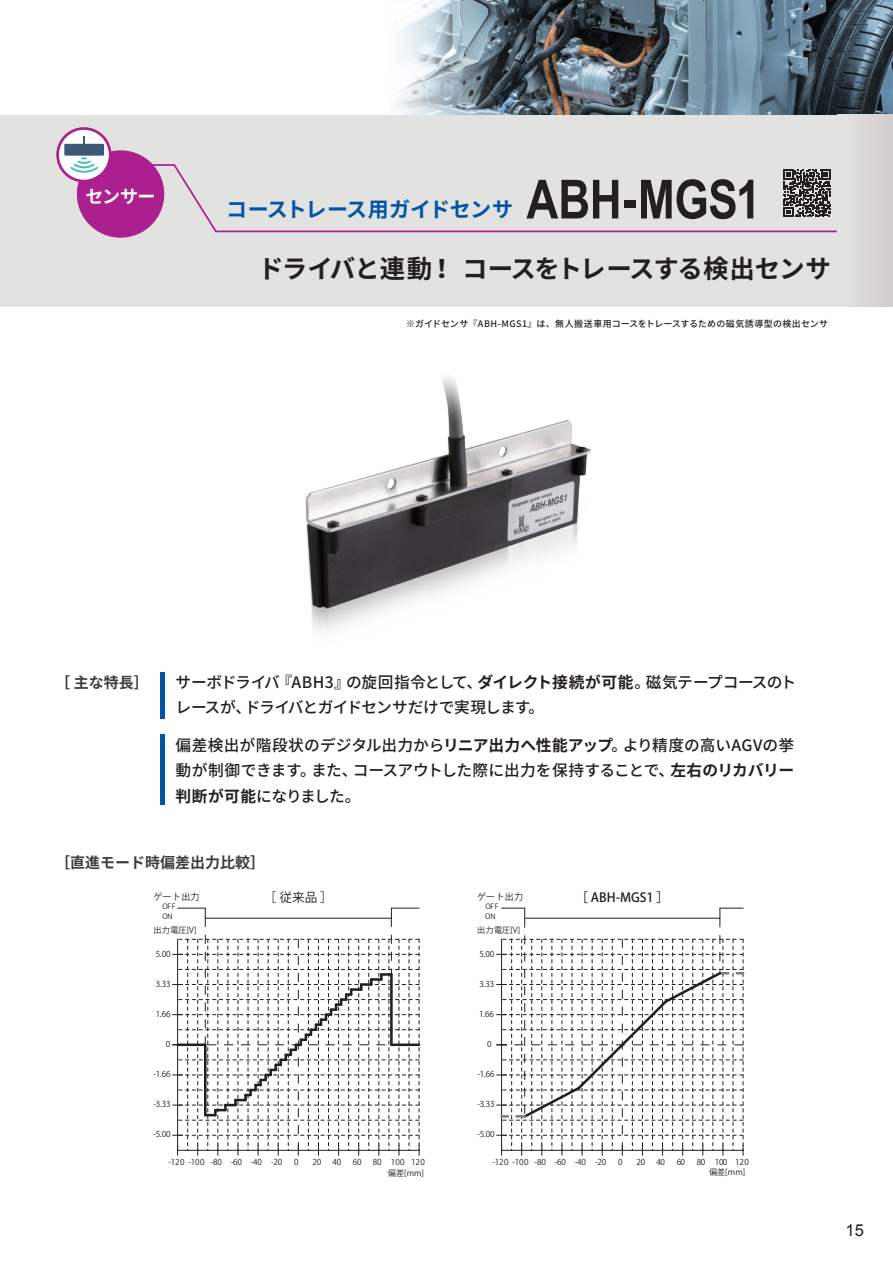
<style>
.page{position:relative;width:893px;height:1263px;background:#fff}
.page>*{position:absolute;margin:0;border:0;box-sizing:border-box;transform-origin:0 0}
.t1{font:700 54px "Arial Narrow";letter-spacing:-.01em;color:#231f20}
.t2{font:700 25.5px "Toshiba Sans JP";letter-spacing:-.035em;color:#231f20}
.t3{font:700 21px "Toshiba Sans JP";letter-spacing:-.015em;color:#0154a6}
.t4{font:700 18px "Toshiba Sans JP";color:#fff}
.t5{font:16.5px "Arial";color:#231f20}
.t6{font:500 15.75px/25.5px "Toshiba Sans JP";letter-spacing:-.025em;color:#231f20}
.t7{font:700 15px "Toshiba Sans JP";color:#3e3e3f}
.t8{font:500 12.6px "Koz Go Pro";color:#231f20}
.t9{font:12.6px "Koz Go Pro";color:#231f20}
.t10{font:500 9px "Toshiba Sans JP";letter-spacing:.03em;color:#231f20}
.t11{font:9px "Koz Go Pro";color:#231f20}
.t12{font:8.1px "Koz Go Pro";letter-spacing:-.015em;color:#231f20}
.t13{font:7.2px/10.1px "Koz Go Pro";letter-spacing:-.025em;color:#231f20}
.s1{font-weight:700}
</style>
<div class="page">
<img style="left:395px;top:0;width:498px;height:115px">
<div style="left:0;top:115px;width:893px;height:191px;background:#e2e2e1"></div>
<div style="left:838px;top:115px;width:55px;height:191px;background:#dad7d6"></div>
<svg style="left:76px;top:164px;width:761px;height:69px"></svg>
<div style="left:77px;top:150px;width:87px;height:88px;background:#ab208e;border-radius:50%"></div>
<hr style="left:160px;top:672px;width:4px;height:46px;background:#0154a6">
<hr style="left:160px;top:735px;width:4px;height:70px;background:#0154a6">
<img style="left:305px;top:377px;width:286px;height:254px">
<svg style="left:56px;top:127px;width:56px;height:55px"></svg>
<svg style="left:173px;top:908px;width:247px;height:247px"></svg>
<svg style="left:497px;top:908px;width:247px;height:247px"></svg>
<div style="left:777px;top:163px;width:60px;height:60px;background:#e2e2e1"></div>
<svg style="left:783px;top:169px;width:48px;height:48px"></svg>
<p class="t4" style="left:86px;top:186px;width:72px">センサー</p>
<h1 class="t1" style="left:526px;top:159px;width:236px">ABH-MGS1</h1>
<h2 class="t2" style="left:258px;top:254px;width:574px">ドライバと連動！ コースをトレースする検出センサ</h2>
<h3 class="t3" style="left:226px;top:197px;width:288px">コーストレース用ガイドセンサ</h3>
<p class="t10" style="left:406px;top:319px;width:424px">※ガイドセンサ『ABH-MGS1』は、無人搬送車用コースをトレースするための磁気誘導型の検出センサ</p>
<p class="t7" style="left:55px;top:674px;width:95px">［ 主な特長］</p>
<p class="t6" style="left:176px;top:670px;width:622px">サーボドライバ『ABH3』の旋回指令として、<span class="s1">ダイレクト接続が可能</span>。磁気テープコースのトレースが、ドライバとガイドセンサだけで実現します。</p>
<p class="t6" style="left:176px;top:733px;width:620px;text-align:justify">偏差検出が階段状のデジタル出力から<span class="s1">リニア出力へ性能アップ</span>。より精度の高いAGVの挙動が制御できます。また、コースアウトした際に出力を保持することで、<span class="s1">左右のリカバリー判断が可能</span>になりました。</p>
<p class="t7" style="left:55px;top:854px;width:211px">［直進モード時偏差出力比較］</p>
<p class="t11" style="left:154px;top:891px;width:47px">ゲート出力</p>
<p class="t13" style="left:162px;top:902px;width:15px">OFF<br>ON</p>
<p class="t9" style="left:264px;top:889px;width:71px">［ 従来品 ］</p>
<p class="t11" style="left:477px;top:891px;width:47px">ゲート出力</p>
<p class="t13" style="left:485px;top:902px;width:15px">OFF</p>
<p class="t13" style="left:485px;top:912px;width:12px">ON</p>
<p class="t8" style="left:575px;top:889px;width:95px">［ ABH-MGS1 ］</p>
<p class="t12" style="left:154px;top:925px;width:45px">出力電圧[V]</p>
<p class="t12" style="left:477px;top:925px;width:45px">出力電圧[V]</p>
<p class="t12" style="left:156px;top:948px;width:16px">5.00</p>
<p class="t12" style="left:480px;top:948px;width:16px">5.00</p>
<p class="t12" style="left:156px;top:978px;width:16px">3.33</p>
<p class="t12" style="left:480px;top:978px;width:16px">3.33</p>
<p class="t12" style="left:156px;top:1008px;width:16px">1.66</p>
<p class="t12" style="left:479px;top:1008px;width:16px">1.66</p>
<p class="t12" style="left:166px;top:1039px;width:6px">0</p>
<p class="t12" style="left:487px;top:1039px;width:6px">0</p>
<p class="t12" style="left:154px;top:1069px;width:19px">-1.66</p>
<p class="t12" style="left:154px;top:1099px;width:19px">-3.33</p>
<p class="t12" style="left:154px;top:1129px;width:19px">-5.00</p>
<p class="t12" style="left:477px;top:1069px;width:19px">-1.66</p>
<p class="t12" style="left:477px;top:1099px;width:19px">-3.33</p>
<p class="t12" style="left:477px;top:1129px;width:19px">-5.00</p>
<p class="t12" style="left:168px;top:1156px;width:115px">-120 -100 -80 -60 -40 -20</p>
<p class="t12" style="left:294px;top:1156px;width:6px">0</p>
<p class="t12" style="left:312px;top:1156px;width:10px">20</p>
<p class="t12" style="left:333px;top:1156px;width:10px">40</p>
<p class="t12" style="left:353px;top:1156px;width:10px">60</p>
<p class="t12" style="left:373px;top:1156px;width:54px">80 100 120</p>
<p class="t12" style="left:492px;top:1156px;width:18px">-120</p>
<p class="t12" style="left:735px;top:1156px;width:15px">120</p>
<p class="t12" style="left:513px;top:1156px;width:95px">-100 -80 -60 -40 -20</p>
<p class="t12" style="left:618px;top:1156px;width:6px">0</p>
<p class="t12" style="left:636px;top:1156px;width:10px">20</p>
<p class="t12" style="left:657px;top:1156px;width:10px">40</p>
<p class="t12" style="left:677px;top:1156px;width:10px">60</p>
<p class="t12" style="left:697px;top:1156px;width:32px">80 100</p>
<p class="t12" style="left:388px;top:1168px;width:38px">偏差[mm]</p>
<p class="t12" style="left:709px;top:1167px;width:38px">偏差[mm]</p>
<p class="t5" style="left:845px;top:1220px;width:20px">15</p>
</div>
